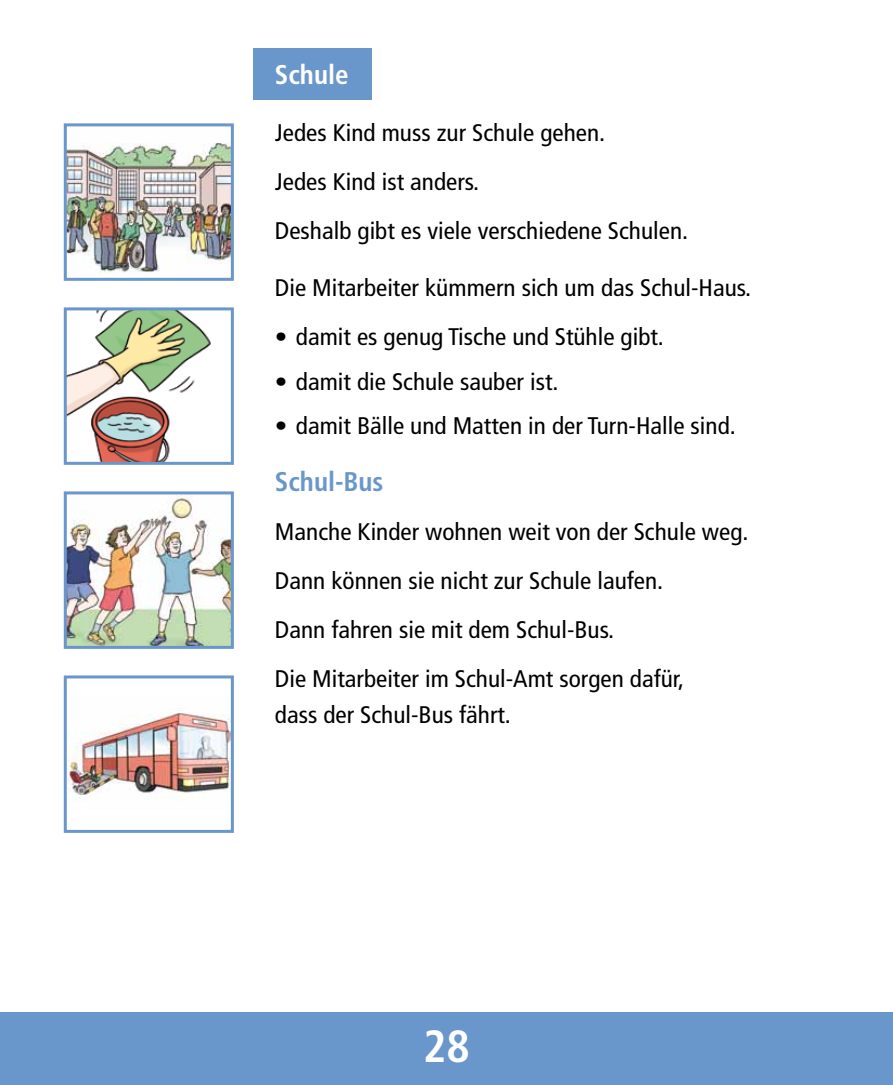
<style>
.page{position:relative;width:893px;height:1085px;background:#fff}
.page>*{position:absolute;margin:0;border:0;box-sizing:border-box;transform-origin:0 0}
.t1{font:700 condensed 45px "Frutiger";color:#fff}
.t2{font:700 condensed 27px "Frutiger";color:#6a97cb}
.t3{font:700 condensed 27px "Frutiger";color:#fff}
.t4{font:condensed 24px/48.8px "Frutiger";color:#000;scale:1.05 1}
</style>
<div class="page">
<div style="left:0;top:1012px;width:893px;height:72px;background:#6a97cb"></div>
<div style="left:253px;top:49px;width:118px;height:51px;background:#6a97cb"></div>
<img style="left:68px;top:143px;width:162px;height:130px">
<div style="left:64px;top:123px;width:170px;height:158px;border:3px solid #6a97cb"></div>
<img style="left:68px;top:311px;width:143px;height:150px">
<div style="left:64px;top:307px;width:170px;height:158px;border:3px solid #6a97cb"></div>
<img style="left:68px;top:495px;width:162px;height:149px">
<div style="left:64px;top:491px;width:170px;height:157px;border:3px solid #6a97cb"></div>
<img style="left:68px;top:713px;width:162px;height:87px">
<div style="left:64px;top:675px;width:170px;height:157px;border:3px solid #6a97cb"></div>
<p class="t3" style="left:275px;top:59px;width:75px">Schule</p>
<p class="t4" style="left:275px;top:109px;width:395px">Jedes Kind muss zur Schule gehen.<br>Jedes Kind ist anders.<br>Deshalb gibt es viele verschiedene Schulen.</p>
<p class="t4" style="left:275px;top:264px;width:455px">Die Mitarbeiter kümmern sich um das Schul-Haus.</p>
<p class="t4" style="left:275px;top:312px;width:372px">• damit es genug Tische und Stühle gibt.</p>
<p class="t4" style="left:275px;top:357px;width:272px">• damit die Schule sauber ist.</p>
<p class="t4" style="left:275px;top:401px;width:440px">• damit Bälle und Matten in der Turn-Halle sind.</p>
<p class="t2" style="left:275px;top:466px;width:110px">Schul-Bus</p>
<p class="t4" style="left:275px;top:507px;width:452px">Manche Kinder wohnen weit von der Schule weg.<br>Dann können sie nicht zur Schule laufen.<br>Dann fahren sie mit dem Schul-Bus.<br>Die Mitarbeiter im Schul-Amt sorgen dafür,</p>
<p class="t4" style="left:275px;top:690px;width:226px">dass der Schul-Bus fährt.</p>
<h1 class="t1" style="left:423px;top:1019px;width:48px">28</h1>
</div>
